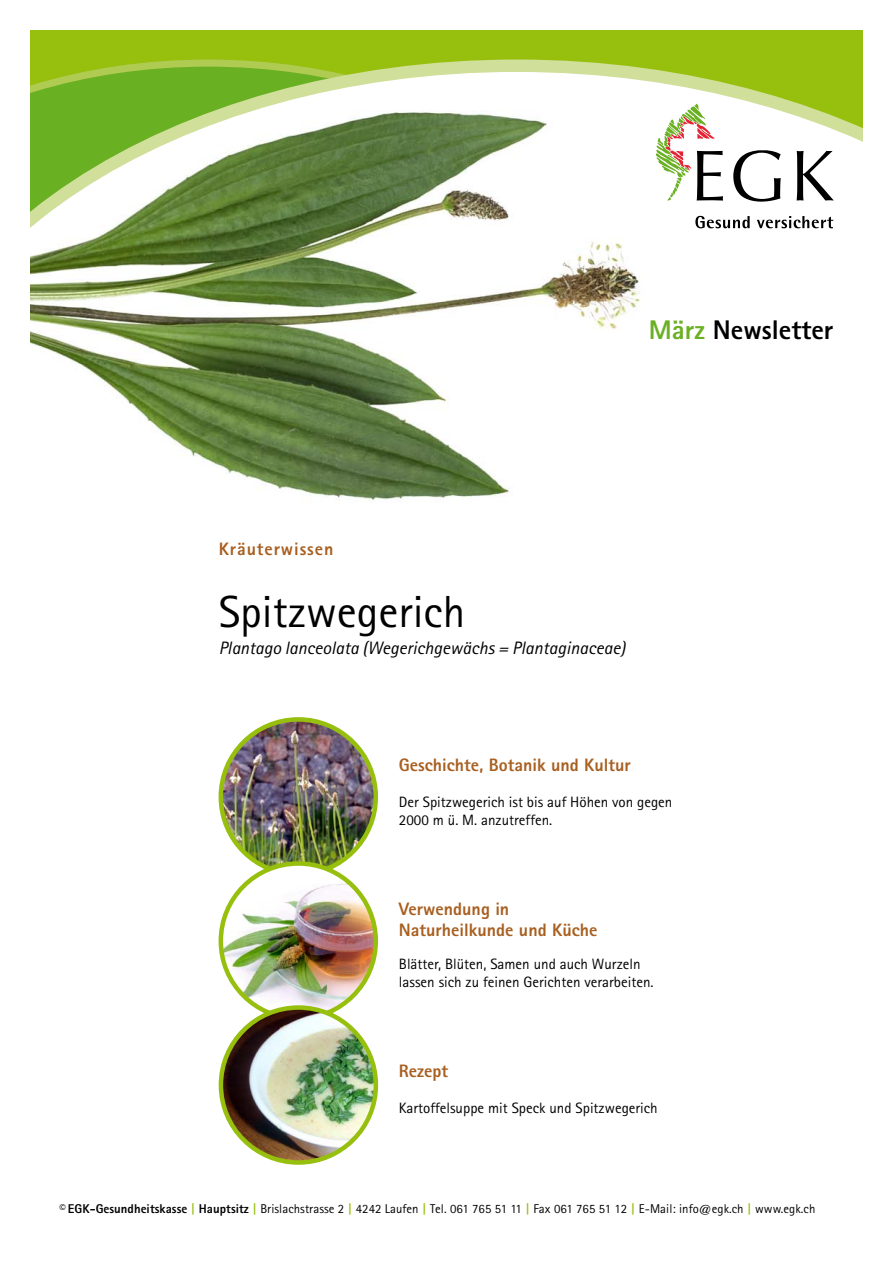
<style>
.page{position:relative;width:893px;height:1263px;background:#fff}
.page>*{position:absolute;margin:0;border:0;box-sizing:border-box;transform-origin:0 0}
.t1{font:45px "Rotis Sans Serif";color:#000}
.t2{font:800 27px "Rotis Sans Serif";color:#000}
.t3{font:800 18px/21px "Rotis Sans Serif";color:#a85f20}
.t4{font:italic 18px "Rotis Sans Serif";color:#000}
.t5{font:800 18px "Rotis Sans Serif";letter-spacing:.05em;color:#a85f20}
.t6{font:15px/18px "Rotis Sans Serif";color:#000}
.t7{font:12.75px "Rotis Sans Serif";letter-spacing:.005em;color:#000}
.s1{color:#6ab023}
.s2{font-weight:800}
.s3{font-weight:800;color:#97bf0d}
</style>
<div class="page">
<div style="left:0;top:0;width:893px;height:200px;background:#97bf0d"></div>
<svg style="left:30px;top:60px;width:833px;height:441px"></svg>
<svg style="left:656px;top:104px;width:67px;height:97px;background:#d8d6c6"></svg>
<svg style="left:733px;top:150px;width:48px;height:52px;background:#bdbdbd"></svg>
<svg style="left:797px;top:151px;width:36px;height:50px;background:#a7a7a7"></svg>
<svg style="left:695px;top:216px;width:55px;height:12px"></svg>
<svg style="left:757px;top:216px;width:76px;height:12px"></svg>
<div style="left:0;top:0;width:30px;height:1263px;background:#fff"></div>
<div style="left:0;top:0;width:893px;height:30px;background:#fff"></div>
<div style="left:863px;top:0;width:30px;height:1263px;background:#fff"></div>
<img style="left:221px;top:719px;width:155px;height:155px;border-radius:77px">
<div style="left:219px;top:717px;width:159px;height:160px;border:4px solid #97bf0d;border-radius:50%"></div>
<img style="left:221px;top:863px;width:155px;height:155px;border-radius:77px">
<div style="left:219px;top:861px;width:159px;height:160px;border:4px solid #97bf0d;border-radius:50%"></div>
<img style="left:221px;top:1007px;width:155px;height:155px;border-radius:77px">
<div style="left:219px;top:1005px;width:159px;height:160px;border:4px solid #97bf0d;border-radius:50%"></div>
<h2 class="t2" style="left:649px;top:313px;width:186px"><span class="s1">März</span> Newsletter</h2>
<p class="t5" style="left:219px;top:538px;width:116px">Kräuterwissen</p>
<h1 class="t1" style="left:219px;top:585px;width:248px">Spitzwegerich</h1>
<p class="t4" style="left:219px;top:637px;width:408px">Plantago lanceolata (Wegerichgewächs = Plantaginaceae)</p>
<p class="t3" style="left:399px;top:754px;width:233px">Geschichte, Botanik und Kultur</p>
<p class="t6" style="left:399px;top:793px;width:275px">Der Spitzwegerich ist bis auf Höhen von gegen<br>2000 m ü. M. anzutreffen.</p>
<p class="t3" style="left:399px;top:898px;width:200px">Verwendung in<br>Naturheilkunde und Küche</p>
<p class="t6" style="left:399px;top:955px;width:256px">Blätter, Blüten, Samen und auch Wurzeln lassen sich zu feinen Gerichten verarbeiten.</p>
<p class="t3" style="left:399px;top:1060px;width:51px">Rezept</p>
<p class="t6" style="left:399px;top:1099px;width:260px">Kartoffelsuppe mit Speck und Spitzwegerich</p>
<p class="t7" style="left:60px;top:1201px;width:757px"><span class="s2">© EGK-Gesundheitskasse</span> <span class="s3">|</span> <span class="s2">Hauptsitz</span> <span class="s3">|</span> Brislachstrasse 2 <span class="s3">|</span> 4242 Laufen <span class="s3">|</span> Tel. 061 765 51 11 <span class="s3">|</span> Fax 061 765 51 12 <span class="s3">|</span> E-Mail: info@egk.ch <span class="s3">|</span> www.egk.ch</p>
</div>
